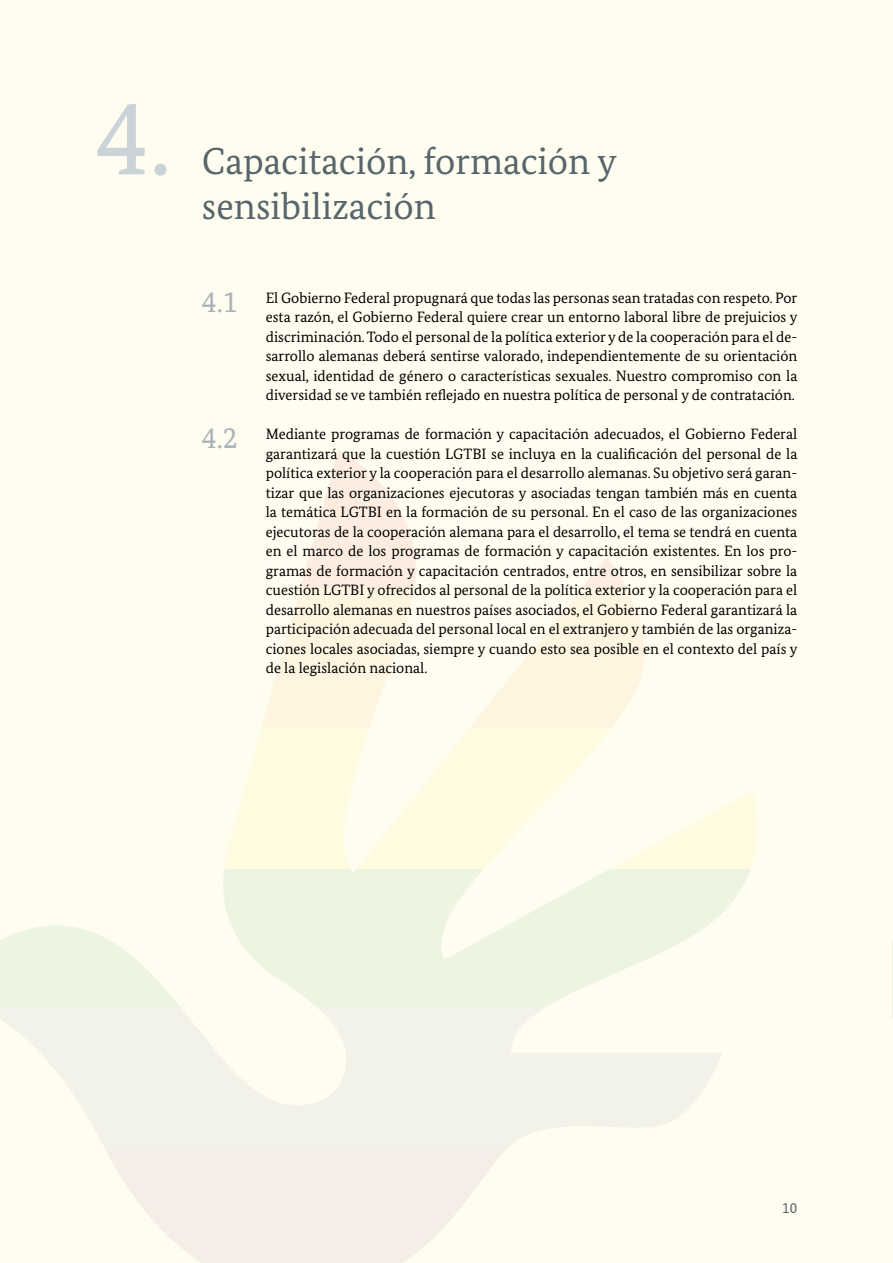
<style>
.page{position:relative;width:893px;height:1263px;background:#fffdef}
.page>*{position:absolute;margin:0;border:0;box-sizing:border-box;transform-origin:0 0}
.t1{font:108px "Bundes Serif";color:#cad3d7}
.t2{font:37.5px/45px "Bundes Serif";color:#57656c}
.t3{font:15px/19.5px "Bundes Serif";color:#000;text-align:justify}
.t4{font:15px "Bundes Sans";color:#57656c}
.s1{font-size:30px;color:#a9b4bb}
</style>
<div class="page">
<svg style="left:223px;top:869px;width:527px;height:139px;fill:#eef4e2"></svg>
<svg style="left:0;top:1008px;width:722px;height:142px;fill:#f2f2e9"></svg>
<svg style="left:106px;top:1150px;width:399px;height:113px;fill:#f5eee7"></svg>
<svg style="left:224px;top:450px;width:533px;height:419px"></svg>
<svg style="left:0;top:926px;width:181px;height:82px"></svg>
<svg style="left:892px;top:941px;width:1px;height:78px"></svg>
<h1 class="t1" style="left:96px;top:71px;width:77px">4.</h1>
<h1 class="t2" style="left:202px;top:139px;width:416px">Capacitación, formación y sensibilización</h1>
<p class="t3" style="left:266px;top:288px;width:533px;text-indent:-64px"><span class="s1">4.1</span> El Gobierno Federal propugnará que todas las personas sean tratadas con respeto. Por esta razón, el Gobierno Federal quiere crear un entorno laboral libre de prejuicios y discriminación. Todo el personal de la política exterior y de la cooperación para el de&shy;sarrollo alemanas deberá sentirse valorado, independientemente de su orientación sexual, identidad de género o características sexuales. Nuestro compromiso con la diversidad se ve también reflejado en nuestra política de personal y de contratación.</p>
<p class="t3" style="left:266px;top:424px;width:533px;text-indent:-64px"><span class="s1">4.2</span> Mediante programas de formación y capacitación adecuados, el Gobierno Federal garantizará que la cuestión LGTBI se incluya en la cualificación del personal de la política exterior y la cooperación para el desarrollo alemanas. Su objetivo será garan&shy;tizar que las organizaciones ejecutoras y asociadas tengan también más en cuenta la temática LGTBI en la formación de su personal. En el caso de las organizaciones ejecutoras de la cooperación alemana para el desarrollo, el tema se tendrá en cuenta en el marco de los programas de formación y capacitación existentes. En los pro&shy;gramas de formación y capacitación centrados, entre otros, en sensibilizar sobre la cuestión LGTBI y ofrecidos al personal de la política exterior y la cooperación para el desarrollo alemanas en nuestros países asociados, el Gobierno Federal garantizará la participación adecuada del personal local en el extranjero y también de las organiza&shy;ciones locales asociadas, siempre y cuando esto sea posible en el contexto del país y de la legislación nacional.</p>
<p class="t4" style="left:782px;top:1199px;width:16px">10</p>
</div>
